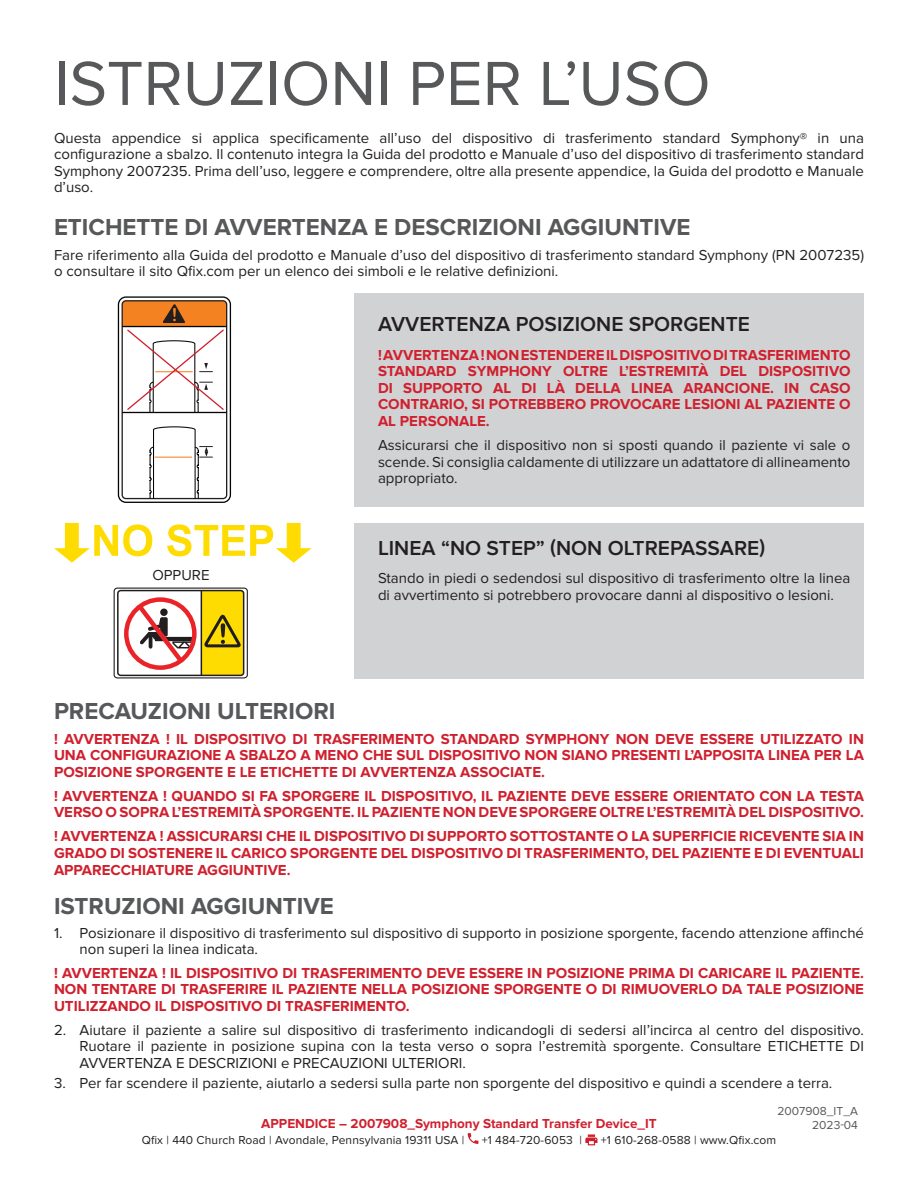
<style>
.page{position:relative;width:918px;height:1188px;background:#fff}
.page>*{position:absolute;margin:0;border:0;box-sizing:border-box;transform-origin:0 0}
.Title_-_Regular{font:64.5px "Proxima Nova";color:#57585a}
.Subtitle{font:700 24px "Proxima Nova";color:#57585a}
.Chart_Title_-_Left_J{font:600 21px "Proxima Nova";color:#231f20}
.Body_Text{font:15px/16.5px "Proxima Nova";color:#231f20;text-align:justify}
.Warning_Text_Red{font:700 15px/16.5px "Proxima Nova";color:#d0202e;text-align:justify}
.Chart__Red_Warning_T{font:700 15px/16.5px "Proxima Nova";color:#d0202e;text-align:justify}
.Chart_Body_Text{font:15px/16.5px "Proxima Nova";color:#231f20}
.Body_Text_-_Centered{font:15px "Proxima Nova";color:#231f20}
.t1{font:700 13.5px "Proxima Nova";color:#d0202e}
.t2{font:12px "Proxima Nova";letter-spacing:.01em;color:#231f20}
.t3{font:12px "Proxima Nova";color:#57585a}
</style>
<div class="page">
<svg style="left:468px;top:1133px;width:10px;height:11px"></svg>
<svg style="left:585px;top:1134px;width:13px;height:11px"></svg>
<svg style="left:54px;top:523px;width:98px;height:40px"></svg>
<svg style="left:167px;top:523px;width:145px;height:40px"></svg>
<div style="left:114px;top:588px;width:134px;height:90px;border:1px solid #231f20;border-radius:3px"></div>
<svg style="left:116px;top:589px;width:129px;height:88px"></svg>
<hr style="left:201px;top:590px;width:1px;height:86px;background:#201d1e">
<div style="left:354px;top:523px;width:510px;height:155px;background:#d1d2d4"></div>
<div style="left:354px;top:293px;width:510px;height:213px;background:#d1d2d4"></div>
<div style="left:118px;top:296px;width:113px;height:207px;border:1px solid #050504;border-radius:7px"></div>
<div style="left:122px;top:300px;width:105px;height:199px;border:1px solid #231f20;border-radius:4px"></div>
<svg style="left:149px;top:426px;width:63px;height:74px"></svg>
<svg style="left:122px;top:301px;width:105px;height:113px"></svg>
<p class="Title_-_Regular" style="left:54px;top:46px;width:658px">ISTRUZIONI PER L’USO</p>
<p class="Body_Text" style="left:54px;top:130px;width:812px">Questa appendice si applica specificamente all’uso del dispositivo di trasferimento standard Symphony® in una configurazione a sbalzo. Il contenuto integra la Guida del prodotto e Manuale d’uso del dispositivo di trasferimento standard Symphony 2007235. Prima dell’uso, leggere e comprendere, oltre alla presente appendice, la Guida del prodotto e Manuale d’uso.</p>
<p class="Subtitle" style="left:54px;top:214px;width:638px">ETICHETTE DI AVVERTENZA E DESCRIZIONI AGGIUNTIVE</p>
<p class="Body_Text" style="left:54px;top:247px;width:812px">Fare riferimento alla Guida del prodotto e Manuale d’uso del dispositivo di trasferimento standard Symphony (PN 2007235) o consultare il sito Qfix.com per un elenco dei simboli e le relative definizioni.</p>
<p class="Body_Text_-_Centered" style="left:152px;top:566px;width:59px">OPPURE</p>
<p class="Chart_Title_-_Left_J" style="left:378px;top:312px;width:373px">AVVERTENZA POSIZIONE SPORGENTE</p>
<p class="Chart__Red_Warning_T" style="left:378px;top:347px;width:474px">! AVVERTENZA ! NON ESTENDERE IL DISPOSITIVO DI TRASFERIMENTO STANDARD SYMPHONY OLTRE L’ESTREMITÀ DEL DISPOSITIVO DI SUPPORTO AL DI LÀ DELLA LINEA ARANCIONE. IN CASO CONTRARIO, SI POTREBBERO PROVOCARE LESIONI AL PAZIENTE O AL PERSONALE.</p>
<p class="Body_Text" style="left:378px;top:437px;width:474px">Assicurarsi che il dispositivo non si sposti quando il paziente vi sale o scende. Si consiglia caldamente di utilizzare un adattatore di allineamento appropriato.</p>
<p class="Chart_Title_-_Left_J" style="left:378px;top:536px;width:389px">LINEA “NO STEP” (NON OLTREPASSARE)</p>
<p class="Chart_Body_Text" style="left:378px;top:570px;width:474px">Stando in piedi o sedendosi sul dispositivo di trasferimento oltre la linea di avvertimento si potrebbero provocare danni al dispositivo o lesioni.</p>
<p class="Subtitle" style="left:54px;top:698px;width:283px">PRECAUZIONI ULTERIORI</p>
<p class="Warning_Text_Red" style="left:54px;top:731px;width:812px">! AVVERTENZA ! IL DISPOSITIVO DI TRASFERIMENTO STANDARD SYMPHONY NON DEVE ESSERE UTILIZZATO IN UNA CONFIGURAZIONE A SBALZO A MENO CHE SUL DISPOSITIVO NON SIANO PRESENTI L’APPOSITA LINEA PER LA POSIZIONE SPORGENTE E LE ETICHETTE DI AVVERTENZA ASSOCIATE.</p>
<p class="Warning_Text_Red" style="left:54px;top:788px;width:812px">! AVVERTENZA ! QUANDO SI FA SPORGERE IL DISPOSITIVO, IL PAZIENTE DEVE ESSERE ORIENTATO CON LA TESTA<br>VERSO O SOPRA L’ESTREMITÀ SPORGENTE. IL PAZIENTE NON DEVE SPORGERE OLTRE L’ESTREMITÀ DEL DISPOSITIVO.</p>
<p class="Warning_Text_Red" style="left:54px;top:828px;width:812px">! AVVERTENZA ! ASSICURARSI CHE IL DISPOSITIVO DI SUPPORTO SOTTOSTANTE O LA SUPERFICIE RICEVENTE SIA IN GRADO DI SOSTENERE IL CARICO SPORGENTE DEL DISPOSITIVO DI TRASFERIMENTO, DEL PAZIENTE E DI EVENTUALI APPARECCHIATURE AGGIUNTIVE.</p>
<p class="Subtitle" style="left:54px;top:892px;width:281px">ISTRUZIONI AGGIUNTIVE</p>
<p class="Body_Text" style="left:80px;top:925px;width:786px;text-indent:-26px">1. Posizionare il dispositivo di trasferimento sul dispositivo di supporto in posizione sporgente, facendo attenzione affinché non superi la linea indicata.</p>
<p class="Warning_Text_Red" style="left:54px;top:965px;width:812px">! AVVERTENZA ! IL DISPOSITIVO DI TRASFERIMENTO DEVE ESSERE IN POSIZIONE PRIMA DI CARICARE IL PAZIENTE.<br>NON TENTARE DI TRASFERIRE IL PAZIENTE NELLA POSIZIONE SPORGENTE O DI RIMUOVERLO DA TALE POSIZIONE UTILIZZANDO IL DISPOSITIVO DI TRASFERIMENTO.</p>
<p class="Body_Text" style="left:80px;top:1022px;width:786px;text-indent:-26px">2. Aiutare il paziente a salire sul dispositivo di trasferimento indicandogli di sedersi all’incirca al centro del dispositivo.<br>Ruotare il paziente in posizione supina con la testa verso o sopra l’estremità sporgente. Consultare ETICHETTE DI AVVERTENZA E DESCRIZIONI e PRECAUZIONI ULTERIORI.</p>
<p class="Body_Text" style="left:54px;top:1075px;width:780px">3. Per far scendere il paziente, aiutarlo a sedersi sulla parte non sporgente del dispositivo e quindi a scendere a terra.</p>
<p class="t3" style="left:778px;top:1104px;width:82px">2007908_IT_A</p>
<p class="t3" style="left:812px;top:1119px;width:47px">2023-04</p>
<p class="t1" style="left:261px;top:1116px;width:397px">APPENDICE – 2007908_Symphony Standard Transfer Device_IT</p>
<p class="t2" style="left:142px;top:1133px;width:324px">Qfix | 440 Church Road | Avondale, Pennsylvania 19311 USA |</p>
<p class="t2" style="left:482px;top:1133px;width:102px">+1 484-720-6053 |</p>
<p class="t2" style="left:601px;top:1133px;width:177px">+1 610-268-0588 | www.Qfix.com</p>
</div>
